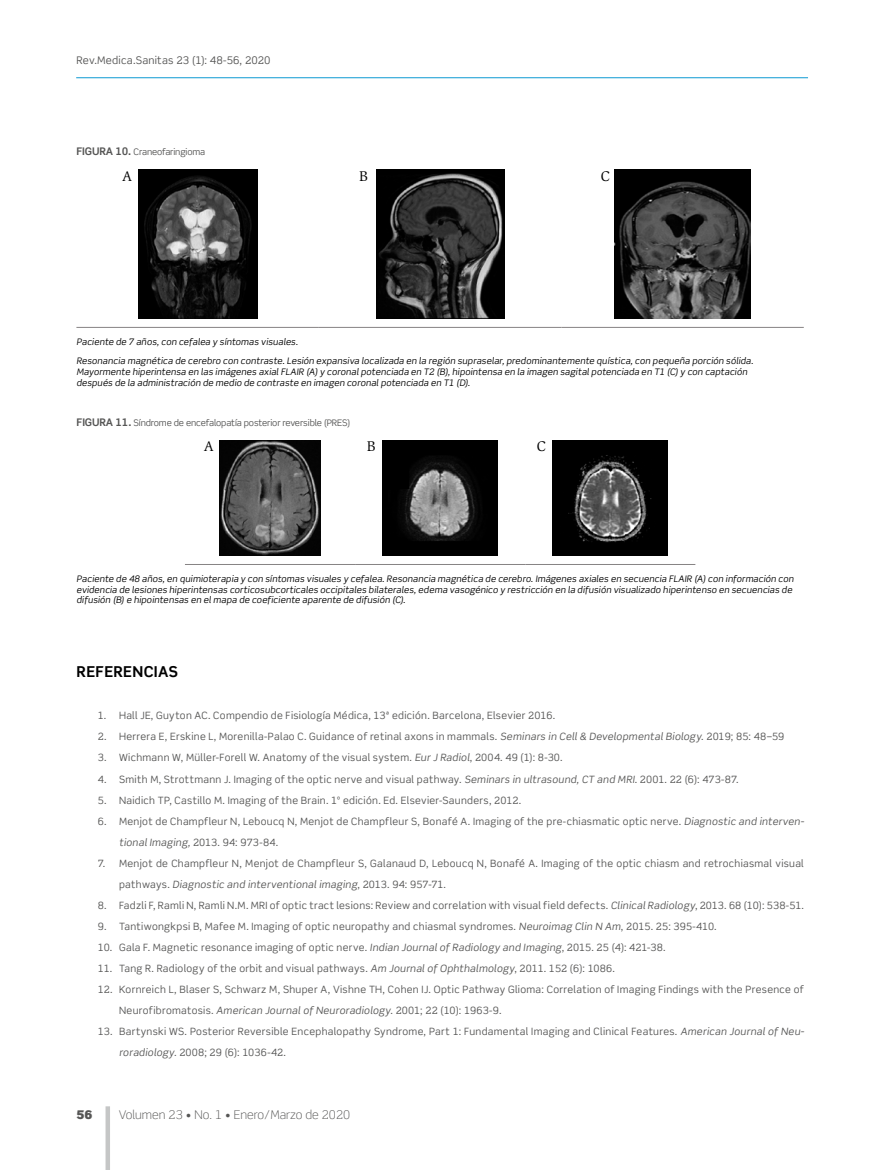
<style>
.page{position:relative;width:872px;height:1170px;background:#fff}
.page>*{position:absolute;margin:0;border:0;box-sizing:border-box;transform-origin:0 0}
._09Subt_1{font:700 15px "Scene Std";letter-spacing:.02em;color:#000}
._02Body_sin_sang{font:14.4px "Slimbach Std";color:#000}
.t1{font:300 12px "Scene Std";color:#565655}
.t2{font:900 12px "Scene Std";color:#565655}
.t3{font:10.5px "Scene Std";letter-spacing:.02em;color:#565655}
.t4{font:10.05px/21px "Scene Std";letter-spacing:.03em;color:#565655}
._17Fuente{font:italic 9px/10.8px "Scene Std";letter-spacing:.015em;color:#000}
._18Tit_graf{font:9px "Scene Std";letter-spacing:-.015em;color:#565655}
.s1{font-style:inherit}
.s2{font-weight:700;font-size:10.5px}
.s3{font-style:italic}
</style>
<div class="page">
<hr style="left:106px;top:1106px;width:4px;height:63px;background:#c5c6c6">
<hr style="left:76px;top:77px;width:732px;height:1px;background:#0d99d2">
<hr style="left:185px;top:564px;width:170px;height:1px;background:#868384">
<hr style="left:355px;top:564px;width:170px;height:1px;background:#868384">
<hr style="left:525px;top:564px;width:170px;height:1px;background:#868384">
<img style="left:219px;top:441px;width:101px;height:114px">
<img style="left:382px;top:440px;width:116px;height:116px">
<img style="left:553px;top:441px;width:114px;height:114px">
<hr style="left:76px;top:327px;width:243px;height:1px;background:#868384">
<hr style="left:319px;top:327px;width:242px;height:1px;background:#868384">
<hr style="left:561px;top:327px;width:242px;height:1px;background:#868384">
<img style="left:138px;top:170px;width:119px;height:149px">
<img style="left:376px;top:170px;width:128px;height:149px">
<img style="left:615px;top:170px;width:135px;height:149px">
<p class="t3" style="left:77px;top:53px;width:195px">Rev.Medica.Sanitas <span class="s1">23 (1): 48-56, 2020</span></p>
<p class="_18Tit_graf" style="left:76px;top:147px;width:130px"><span class="s2">FIGURA 10.</span> Craneofaringioma</p>
<p class="_02Body_sin_sang" style="left:122px;top:167px;width:11px">A</p>
<p class="_02Body_sin_sang" style="left:359px;top:167px;width:10px">B</p>
<p class="_02Body_sin_sang" style="left:601px;top:167px;width:11px">C</p>
<p class="_17Fuente" style="left:76px;top:336px;width:223px">Paciente de 7 años, con cefalea y síntomas visuales.</p>
<p class="_17Fuente" style="left:76px;top:355px;width:678px">Resonancia magnética de cerebro con contraste. Lesión expansiva localizada en la región supraselar, predominantemente quística, con pequeña porción sólida.<br>Mayormente hiperintensa en las imágenes axial FLAIR (A) y coronal potenciada en T2 (B), hipointensa en la imagen sagital potenciada en T1 (C) y con captación después de la administración de medio de contraste en imagen coronal potenciada en T1 (D).</p>
<p class="_18Tit_graf" style="left:76px;top:417px;width:275px"><span class="s2">FIGURA 11.</span> Síndrome de encefalopatía posterior reversible (PRES)</p>
<p class="_02Body_sin_sang" style="left:204px;top:437px;width:11px">A</p>
<p class="_02Body_sin_sang" style="left:367px;top:437px;width:10px">B</p>
<p class="_02Body_sin_sang" style="left:537px;top:437px;width:11px">C</p>
<p class="_17Fuente" style="left:76px;top:573px;width:718px">Paciente de 48 años, en quimioterapia y con síntomas visuales y cefalea. Resonancia magnética de cerebro. Imágenes axiales en secuencia FLAIR (A) con información con evidencia de lesiones hiperintensas corticosubcorticales occipitales bilaterales, edema vasogénico y restricción en la difusión visualizado hiperintenso en secuencias de difusión (B) e hipointensas en el mapa de coeficiente aparente de difusión (C).</p>
<p class="_09Subt_1" style="left:77px;top:662px;width:103px">REFERENCIAS</p>
<p class="t4" style="left:98px;top:705px;width:459px">1. Hall JE, Guyton AC. Compendio de Fisiología Médica, 13ª edición. Barcelona, Elsevier 2016.</p>
<p class="t4" style="left:98px;top:726px;width:688px">2. Herrera E, Erskine L, Morenilla-Palao C. Guidance of retinal axons in mammals. <span class="s3">Seminars in Cell &amp; Developmental Biology</span>. 2019; 85: 48–59</p>
<p class="t4" style="left:98px;top:747px;width:466px">3. Wichmann W, Müller-Forell W. Anatomy of the visual system. <span class="s3">Eur J Radiol</span>, 2004. 49 (1): 8-30.</p>
<p class="t4" style="left:98px;top:768px;width:642px">4. Smith M, Strottmann J. Imaging of the optic nerve and visual pathway. <span class="s3">Seminars in ultrasound, CT and MRI</span>. 2001. 22 (6): 473-87.</p>
<p class="t4" style="left:98px;top:789px;width:425px">5. Naidich TP, Castillo M. Imaging of the Brain. 1º edición. Ed. Elsevier-Saunders, 2012.</p>
<p class="t4" style="left:119px;top:810px;width:686px;text-indent:-21px">6. Menjot de Champfleur N, Leboucq N, Menjot de Champfleur S, Bonafé A. Imaging of the pre-chiasmatic optic nerve. <span class="s3">Diagnostic and interven&shy;tional Imaging,</span> 2013. 94: 973-84.</p>
<p class="t4" style="left:119px;top:852px;width:686px;text-indent:-21px">7. Menjot de Champfleur N, Menjot de Champfleur S, Galanaud D, Leboucq N, Bonafé A. Imaging of the optic chiasm and retrochiasmal visual pathways. <span class="s3">Diagnostic and interventional imaging</span>, 2013. 94: 957-71.</p>
<p class="t4" style="left:98px;top:894px;width:707px">8. Fadzli F, Ramli N, Ramli N.M. MRI of optic tract lesions: Review and correlation with visual field defects. <span class="s3">Clinical Radiology</span>, 2013. 68 (10): 538-51.</p>
<p class="t4" style="left:98px;top:915px;width:620px">9. Tantiwongkpsi B, Mafee M. Imaging of optic neuropathy and chiasmal syndromes. <span class="s3">Neuroimag Clin N Am</span>, 2015. 25: 395-410.</p>
<p class="t4" style="left:98px;top:936px;width:569px">10. Gala F. Magnetic resonance imaging of optic nerve. <span class="s3">Indian Journal of Radiology and Imaging</span>, 2015. 25 (4): 421-38.</p>
<p class="t4" style="left:98px;top:957px;width:518px">11. Tang R. Radiology of the orbit and visual pathways. <span class="s3">Am Journal of Ophthalmology</span>, 2011. 152 (6): 1086.</p>
<p class="t4" style="left:119px;top:978px;width:686px;text-indent:-21px">12. Kornreich L, Blaser S, Schwarz M, Shuper A, Vishne TH, Cohen IJ. Optic Pathway Glioma: Correlation of Imaging Findings with the Presence of<br>Neurofibromatosis<span class="s3">. American Journal of Neuroradiology</span>. 2001; 22 (10): 1963-9.</p>
<p class="t4" style="left:119px;top:1020px;width:686px;text-indent:-21px">13. Bartynski WS. Posterior Reversible Encephalopathy Syndrome, Part 1: Fundamental Imaging and Clinical Features. <span class="s3">American Journal of Neu&shy;roradiology.</span> 2008; 29 (6): 1036-42.</p>
<p class="t2" style="left:76px;top:1106px;width:18px">56</p>
<p class="t1" style="left:119px;top:1106px;width:233px">Volumen 23 • No. 1 • Enero/Marzo de 2020</p>
</div>
